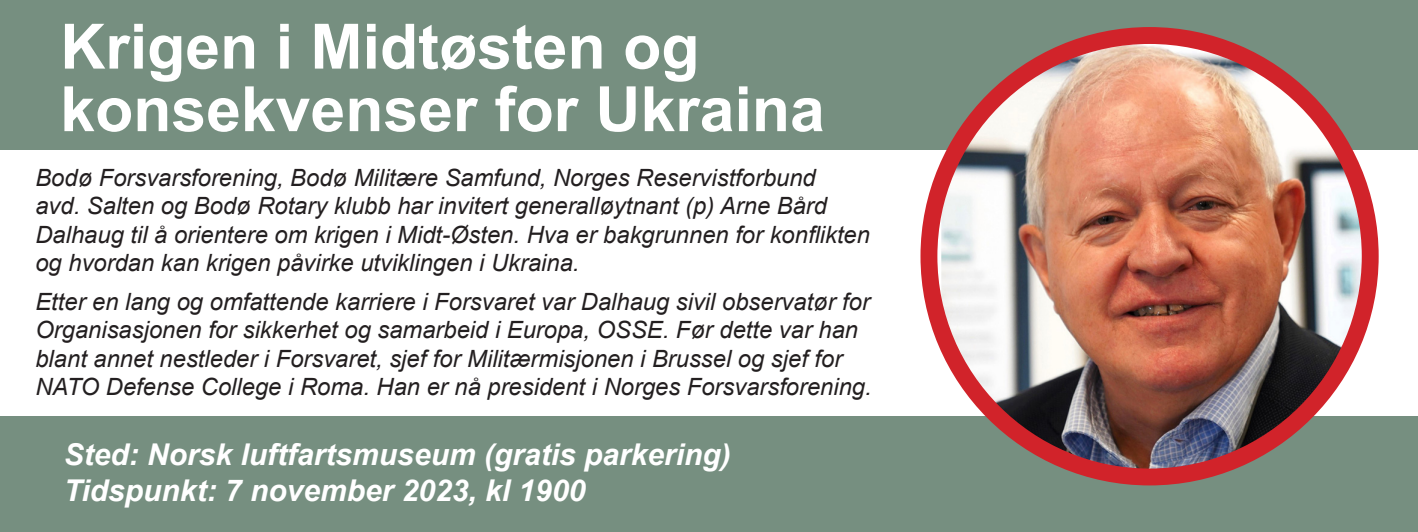
<style>
.page{position:relative;width:1418px;height:532px;background:#fff}
.page>*{position:absolute;margin:0;border:0;box-sizing:border-box;transform-origin:0 0}
.t1{font:700 62.5px "Arial";color:#fff}
.t2{font:italic 700 30px "Arial";color:#fff}
.t3{font:italic 23.75px/28.5px "Arial";color:#231f20}
</style>
<div class="page">
<div style="left:0;top:0;width:1417px;height:150px;background:#768f80"></div>
<div style="left:1px;top:416px;width:1416px;height:115px;background:#768f80"></div>
<img style="left:941px;top:35px;width:429px;height:442px">
<div style="left:920px;top:27px;width:458px;height:458px;border:17px solid #d1232a;border-radius:50%"></div>
<p class="t1" style="left:60px;top:3px;width:640px">Krigen i Midtøsten og</p>
<p class="t1" style="left:60px;top:65px;width:766px">konsekvenser for Ukraina</p>
<p class="t3" style="left:35px;top:163px;width:782px">Bodø Forsvarsforening, Bodø Militære Samfund, Norges Reservistforbund</p>
<p class="t3" style="left:35px;top:192px;width:793px">avd. Salten og Bodø Rotary klubb har invitert generalløytnant (p) Arne Bård</p>
<p class="t3" style="left:35px;top:220px;width:836px">Dalhaug til å orientere om krigen i Midt-Østen. Hva er bakgrunnen for konflikten og hvordan kan krigen påvirke utviklingen i Ukraina.</p>
<p class="t3" style="left:35px;top:287px;width:837px">Etter en lang og omfattende karriere i Forsvaret var Dalhaug sivil observatør for Organisasjonen for sikkerhet og samarbeid i Europa, OSSE. Før dette var han blant annet nestleder i Forsvaret, sjef for Militærmisjonen i Brussel og sjef for NATO Defense College i Roma. Han er nå president i Norges Forsvarsforening.</p>
<p class="t2" style="left:64px;top:434px;width:668px">Sted: Norsk luftfartsmuseum (gratis parkering)</p>
<p class="t2" style="left:64px;top:470px;width:523px">Tidspunkt: 7 november 2023, kl 1900</p>
</div>
